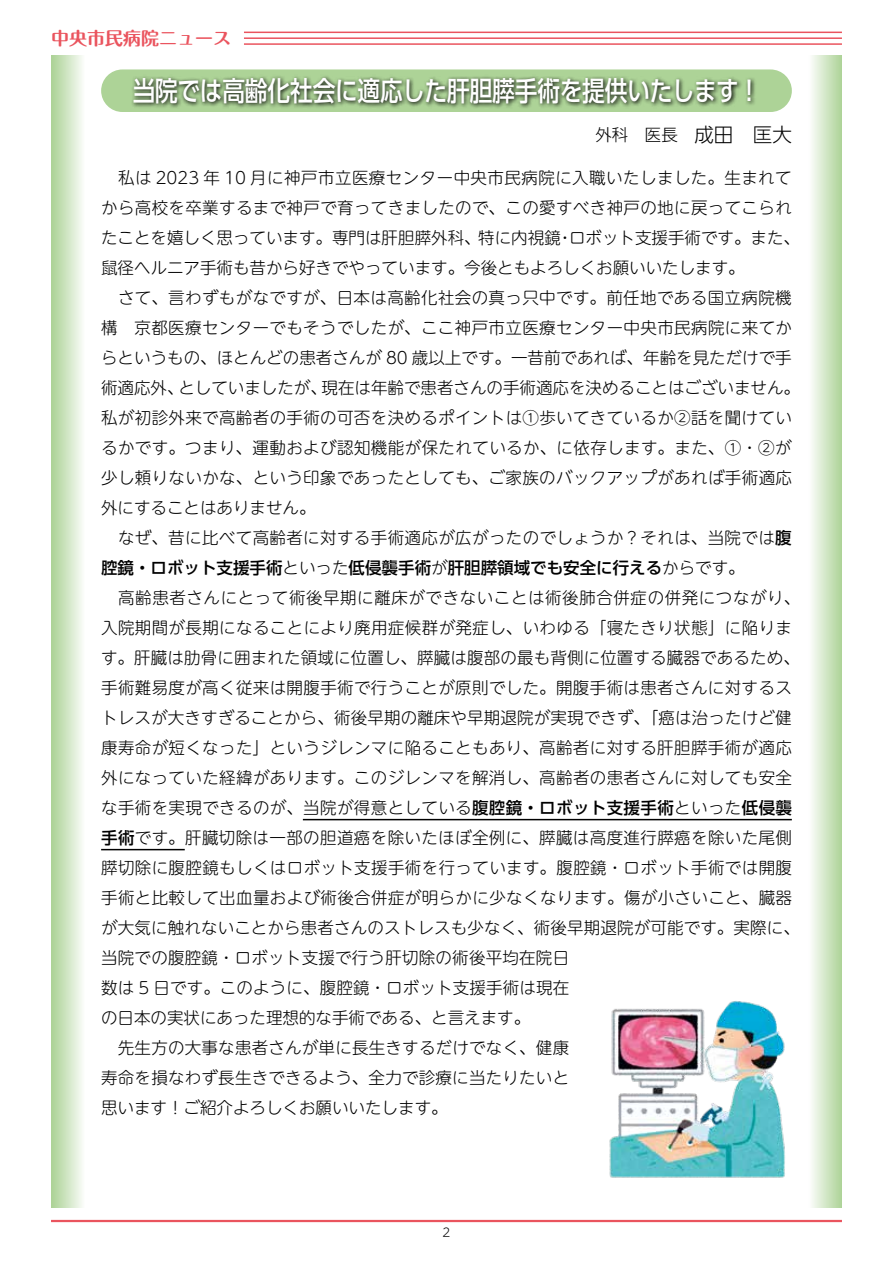
<style>
.page{position:relative;width:893px;height:1263px;background:#fff}
.page>*{position:absolute;margin:0;border:0;box-sizing:border-box;transform-origin:0 0}
.t1{font:500 27px "UD Shin Go Pro";letter-spacing:-.01em;color:#fff;scale:.84 1}
.t2{font:700 18px "Maru Fo Pro";color:#ea545e}
.t3{font:300 16.5px/30px "UD Shin M Go Pro";letter-spacing:.02em;color:#000}
.t4{font:500 16.5px "UD Shin Go Pro";color:#000}
.t5{font:300 16.5px "UD Shin Go Pro";color:#000}
.t6{font:300 12px "UD Shin M Go Pro";color:#000}
.s1{font-size:19.5px}
.s2{font-family:"UD Shin Go Pro";font-weight:500}
.s3{font-family:"UD Shin M Go Pro";font-weight:300}
</style>
<div class="page">
<svg style="left:51px;top:56px;width:31px;height:1152px;background:#cfe5c2"></svg>
<svg style="left:812px;top:56px;width:30px;height:1152px;background:#d2e6c6"></svg>
<hr style="left:303px;top:819px;width:489px;height:1px;background:#000">
<hr style="left:101px;top:849px;width:84px;height:1px;background:#000">
<div style="left:101px;top:69px;width:691px;height:43px;background:#add397;border-radius:21px"></div>
<svg style="left:132px;top:76px;width:623px;height:32px"></svg>
<img style="left:609px;top:1001px;width:176px;height:177px">
<hr style="left:51px;top:1220px;width:791px;height:2px;background:#ea545e">
<hr style="left:244px;top:32px;width:598px;height:1px;background:#ea545e">
<hr style="left:244px;top:37px;width:598px;height:2px;background:#ea545e">
<hr style="left:244px;top:43px;width:598px;height:2px;background:#ea545e">
<p class="t2" style="left:51px;top:24px;width:181px">中央市民病院ニュース</p>
<h1 class="t1" style="left:133px;top:69px;width:749px">当院では高齢化社会に適応した肝胆膵手術を提供いたします！</h1>
<p class="t5" style="left:595px;top:121px;width:198px">外科　医長　<span class="s1">成田　匡大</span></p>
<p class="t3" style="left:101px;top:162px;width:700px">　私は 2023 年 10 月に神戸市立医療センター中央市民病院に入職いたしました。生まれてから高校を卒業するまで神戸で育ってきましたので、この愛すべき神戸の地に戻ってこられたことを嬉しく思っています。専門は肝胆膵外科、特に内視鏡・ロボット支援手術です。また、鼠径ヘルニア手術も昔から好きでやっています。今後ともよろしくお願いいたします。<br>　さて、言わずもがなですが、日本は高齢化社会の真っ只中です。前任地である国立病院機構　京都医療センターでもそうでしたが、ここ神戸市立医療センター中央市民病院に来てからというもの、ほとんどの患者さんが 80 歳以上です。一昔前であれば、年齢を見ただけで手術適応外、としていましたが、現在は年齢で患者さんの手術適応を決めることはございません。私が初診外来で高齢者の手術の可否を決めるポイントは①歩いてきているか②話を聞けているかです。つまり、運動および認知機能が保たれているか、に依存します。また、①・②が少し頼りないかな、という印象であったとしても、ご家族のバックアップがあれば手術適応外にすることはありません。<br>　なぜ、昔に比べて高齢者に対する手術適応が広がったのでしょうか？それは、当院では<span class="s2">腹</span></p>
<p class="t4" style="left:101px;top:555px;width:645px">腔鏡・ロボット支援手術<span class="s3">といった</span>低侵襲手術<span class="s3">が</span>肝胆膵領域でも安全に行える<span class="s3">からです。</span></p>
<p class="t3" style="left:101px;top:582px;width:701px">　高齢患者さんにとって術後早期に離床ができないことは術後肺合併症の併発につながり、入院期間が長期になることにより廃用症候群が発症し、いわゆる「寝たきり状態」に陥ります。肝臓は肋骨に囲まれた領域に位置し、膵臓は腹部の最も背側に位置する臓器であるため、手術難易度が高く従来は開腹手術で行うことが原則でした。開腹手術は患者さんに対するストレスが大きすぎることから、術後早期の離床や早期退院が実現できず、「癌は治ったけど健康寿命が短くなった」というジレンマに陥ることもあり、高齢者に対する肝胆膵手術が適応外になっていた経緯があります。このジレンマを解消し、高齢者の患者さんに対しても安全な手術を実現できるのが、当院が得意としている<span class="s2">腹腔鏡・ロボット支援手術</span>といった<span class="s2">低侵襲手術</span>です。肝臓切除は一部の胆道癌を除いたほぼ全例に、膵臓は高度進行膵癌を除いた尾側膵切除に腹腔鏡もしくはロボット支援手術を行っています。腹腔鏡・ロボット手術では開腹手術と比較して出血量および術後合併症が明らかに少なくなります。傷が小さいこと、臓器が大気に触れないことから患者さんのストレスも少なく、術後早期退院が可能です。実際に、当院での腹腔鏡・ロボット支援で行う肝切除の術後平均在院日<br>数は 5 日です。このように、腹腔鏡・ロボット支援手術は現在<br>の日本の実状にあった理想的な手術である、と言えます。<br>　先生方の大事な患者さんが単に長生きするだけでなく、健康<br>寿命を損なわず長生きできるよう、全力で診療に当たりたいと<br>思います！ご紹介よろしくお願いいたします。</p>
<p class="t6" style="left:442px;top:1223px;width:9px">2</p>
</div>
